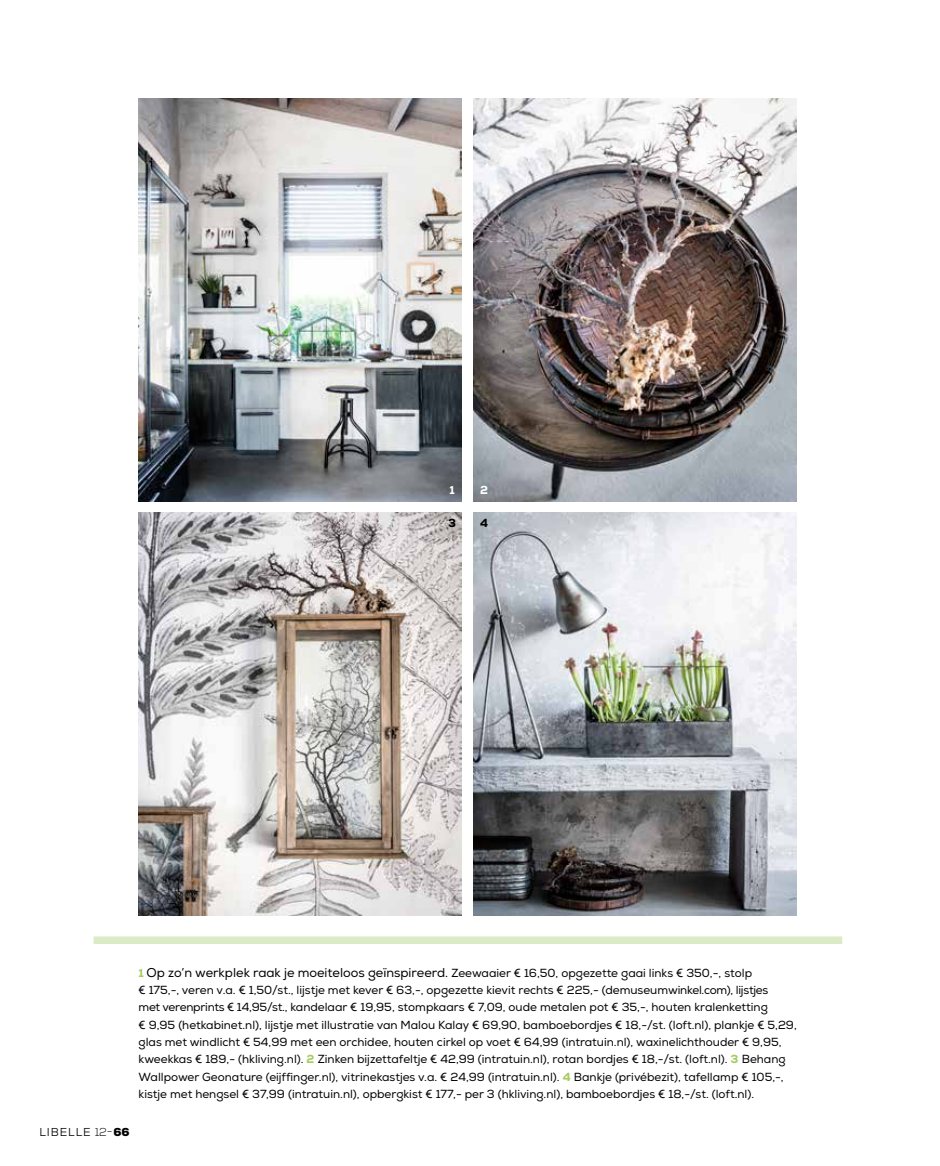
<style>
.page{position:relative;width:940px;height:1166px;background:#fff}
.page>*{position:absolute;margin:0;border:0;box-sizing:border-box;transform-origin:0 0}
.t1{font:11.7px/17.2px "Nexa";color:#000}
.t2{font:800 11.7px "Nexa";color:#fff}
.t3{font:800 11.7px "Nexa";color:#000}
.t4{font:11.55px "Nexa";letter-spacing:.08em;color:#000}
.s1{font-weight:800;color:#a4cc61}
.s2{font-size:12.75px}
.s3{font-weight:300}
.s4{font-weight:900}
</style>
<div class="page">
<img style="left:138px;top:98px;width:324px;height:403px">
<img style="left:473px;top:98px;width:324px;height:403px">
<img style="left:138px;top:512px;width:324px;height:403px">
<img style="left:473px;top:512px;width:324px;height:403px">
<div style="left:94px;top:936px;width:748px;height:7px;background:#daebc6"></div>
<p class="t2" style="left:449px;top:482px;width:7px">1</p>
<p class="t2" style="left:480px;top:482px;width:9px">2</p>
<p class="t3" style="left:448px;top:515px;width:9px">3</p>
<p class="t3" style="left:480px;top:515px;width:10px">4</p>
<p class="t1" style="left:138px;top:964px;width:660px"><span class="s1">1</span> <span class="s2">Op zo’n werkplek raak je moeiteloos geïnspireerd.</span> Zeewaaier € 16,50, opgezette gaai links € 350,-, stolp<br>€ 175,-, veren v.a. € 1,50/st., lijstje met kever € 63,-, opgezette kievit rechts € 225,- (demuseumwinkel.com), lijstjes<br>met verenprints € 14,95/st., kandelaar € 19,95, stompkaars € 7,09, oude metalen pot € 35,-, houten kralenketting<br>€ 9,95 (hetkabinet.nl), lijstje met illustratie van Malou Kalay € 69,90, bamboebordjes € 18,-/st. (loft.nl), plankje € 5,29, glas met windlicht € 54,99 met een orchidee, houten cirkel op voet € 64,99 (intratuin.nl), waxinelichthouder € 9,95, kweekkas € 189,- (hkliving.nl). <span class="s1">2</span> Zinken bijzettafeltje € 42,99 (intratuin.nl), rotan bordjes € 18,-/st. (loft.nl). <span class="s1">3</span> Behang Wallpower Geonature (eijffinger.nl), vitrinekastjes v.a. € 24,99 (intratuin.nl). <span class="s1">4</span> Bankje (privébezit), tafellamp € 105,-, kistje met hengsel € 37,99 (intratuin.nl), opbergkist € 177,- per 3 (hkliving.nl), bamboebordjes € 18,-/st. (loft.nl).</p>
<p class="t4" style="left:39px;top:1123px;width:92px">LIBELLE <span class="s3">12-</span><span class="s4">66</span></p>
</div>
